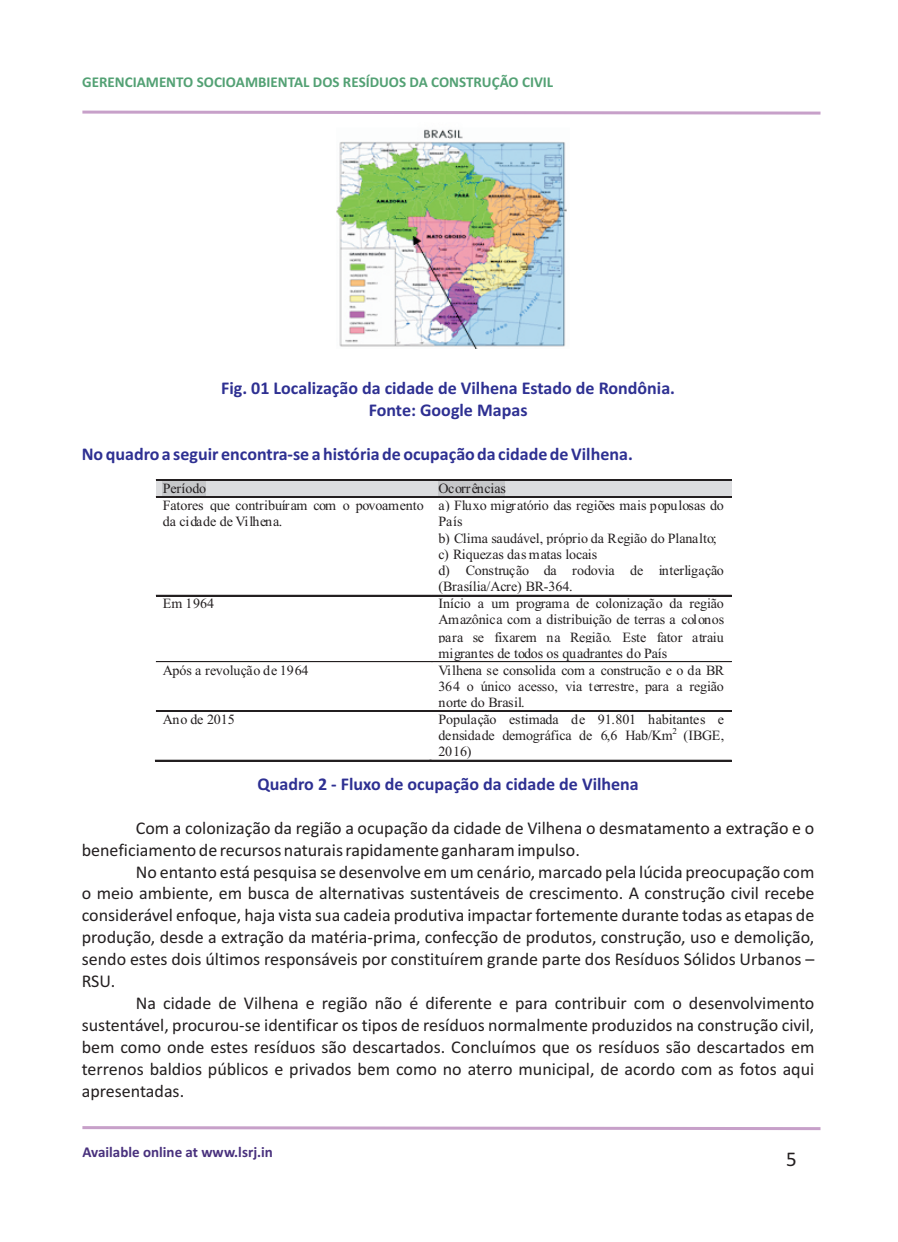
<style>
.page{position:relative;width:898px;height:1242px;background:#fff}
.page>*{position:absolute;margin:0;border:0;box-sizing:border-box;transform-origin:0 0}
.t1{font:21px "Calibri";color:#231f20}
.t2{font:18px/21.9px "Calibri";color:#231f20;text-align:justify}
.t3{font:700 18px/21.9px "Calibri";color:#2e3092;text-align:center}
.t4{font:700 15px "Calibri";color:#53a174}
.t5{font:700 15px "Calibri";color:#49317d}
.t6{font:14.1px/16.4px "Times New Roman";letter-spacing:-.01em;color:#231f20;text-align:justify}
</style>
<div class="page">
<svg style="left:82px;top:110px;width:739px;height:5px"></svg>
<svg style="left:82px;top:1126px;width:739px;height:5px"></svg>
<img style="left:336px;top:129px;width:231px;height:220px">
<div style="left:156px;top:480px;width:7px;height:17px;background:#dcdddf"></div>
<div style="left:423px;top:480px;width:8px;height:17px;background:#dcdddf"></div>
<div style="left:163px;top:480px;width:260px;height:17px;background:#dcdddf"></div>
<div style="left:163px;top:480px;width:43px;height:17px;background:#c7c8ca"></div>
<div style="left:431px;top:480px;width:7px;height:17px;background:#dcdddf"></div>
<div style="left:723px;top:480px;width:8px;height:17px;background:#dcdddf"></div>
<div style="left:438px;top:480px;width:285px;height:17px;background:#dcdddf"></div>
<div style="left:438px;top:480px;width:67px;height:17px;background:#c7c8ca"></div>
<hr style="left:156px;top:479px;width:275px;height:1px;background:#231f20">
<hr style="left:431px;top:479px;width:300px;height:1px;background:#231f20">
<hr style="left:156px;top:497px;width:275px;height:1px;background:#231f20">
<hr style="left:156px;top:496px;width:275px;height:1px;background:#231f20">
<hr style="left:431px;top:497px;width:300px;height:1px;background:#231f20">
<hr style="left:431px;top:496px;width:300px;height:1px;background:#231f20">
<hr style="left:156px;top:595px;width:275px;height:1px;background:#231f20">
<hr style="left:431px;top:595px;width:300px;height:1px;background:#231f20">
<hr style="left:156px;top:661px;width:275px;height:1px;background:#231f20">
<hr style="left:431px;top:661px;width:300px;height:1px;background:#231f20">
<hr style="left:156px;top:711px;width:275px;height:1px;background:#231f20">
<hr style="left:156px;top:710px;width:275px;height:1px;background:#231f20">
<hr style="left:431px;top:711px;width:300px;height:1px;background:#231f20">
<hr style="left:431px;top:710px;width:300px;height:1px;background:#231f20">
<hr style="left:155px;top:760px;width:276px;height:1px;background:#231f20">
<hr style="left:430px;top:760px;width:301px;height:1px;background:#231f20">
<p class="t4" style="left:82px;top:76px;width:472px">GERENCIAMENTO SOCIOAMBIENTAL DOS RESÍDUOS DA CONSTRUÇÃO CIVIL</p>
<p class="t3" style="left:221px;top:378px;width:455px">Fig. 01 Localização da cidade de Vilhena Estado de Rondônia.<br>Fonte: Google Mapas</p>
<p class="t3" style="left:82px;top:444px;width:552px">No quadro a seguir encontra-se a história de ocupação da cidade de Vilhena.</p>
<p class="t6" style="left:163px;top:481px;width:45px">Período</p>
<p class="t6" style="left:438px;top:481px;width:69px">Ocorrências</p>
<p class="t6" style="left:163px;top:498px;width:262px">Fatores que contribuíram com o povoamento da cidade de Vilhena.</p>
<p class="t6" style="left:438px;top:498px;width:287px;text-align:left">a) Fluxo migratório das regiões mais populosas do País<br>b) Clima saudável, próprio da Região do Planalto; c) Riquezas das matas locais<br>d) Construção da rodovia de interligação (Brasília/Acre) BR-364.</p>
<p class="t6" style="left:163px;top:597px;width:53px">Em 1964</p>
<p class="t6" style="left:438px;top:597px;width:287px">Início a um programa de colonização da região Amazônica com a distribuição de terras a colonos para se fixarem na Região. Este fator atraiu migrantes de todos os quadrantes do País</p>
<p class="t6" style="left:163px;top:663px;width:147px">Após a revolução de 1964</p>
<p class="t6" style="left:438px;top:663px;width:287px">Vilhena se consolida com a construção e o da BR 364 o único acesso, via terrestre, para a região norte do Brasil.</p>
<p class="t6" style="left:163px;top:712px;width:73px">Ano de 2015</p>
<p class="t6" style="left:438px;top:712px;width:287px">População estimada de 91.801 habitantes e densidade demográfica de 6,6 Hab/Km<sup>2</sup> (IBGE, 2016)</p>
<p class="t3" style="left:257px;top:774px;width:383px">Quadro 2 - Fluxo de ocupação da cidade de Vilhena</p>
<p class="t2" style="left:82px;top:818px;width:733px;text-indent:54px">Com a colonização da região a ocupação da cidade de Vilhena o desmatamento a extração e o beneficiamento de recursos naturais rapidamente ganharam impulso.</p>
<p class="t2" style="left:82px;top:862px;width:734px;text-indent:54px">No entanto está pesquisa se desenvolve em um cenário, marcado pela lúcida preocupação com o meio ambiente, em busca de alternativas sustentáveis de crescimento. A construção civil recebe considerável enfoque, haja vista sua cadeia produtiva impactar fortemente durante todas as etapas de produção, desde a extração da matéria-prima, confecção de produtos, construção, uso e demolição, sendo estes dois últimos responsáveis por constituírem grande parte dos Resíduos Sólidos Urbanos – RSU.</p>
<p class="t2" style="left:82px;top:994px;width:734px;text-indent:54px">Na cidade de Vilhena e região não é diferente e para contribuir com o desenvolvimento sustentável, procurou-se identificar os tipos de resíduos normalmente produzidos na construção civil, bem como onde estes resíduos são descartados. Concluímos que os resíduos são descartados em terrenos baldios públicos e privados bem como no aterro municipal, de acordo com as fotos aqui apresentadas.</p>
<p class="t5" style="left:82px;top:1145px;width:192px">Available online at www.lsrj.in</p>
<p class="t1" style="left:786px;top:1150px;width:12px">5</p>
</div>
